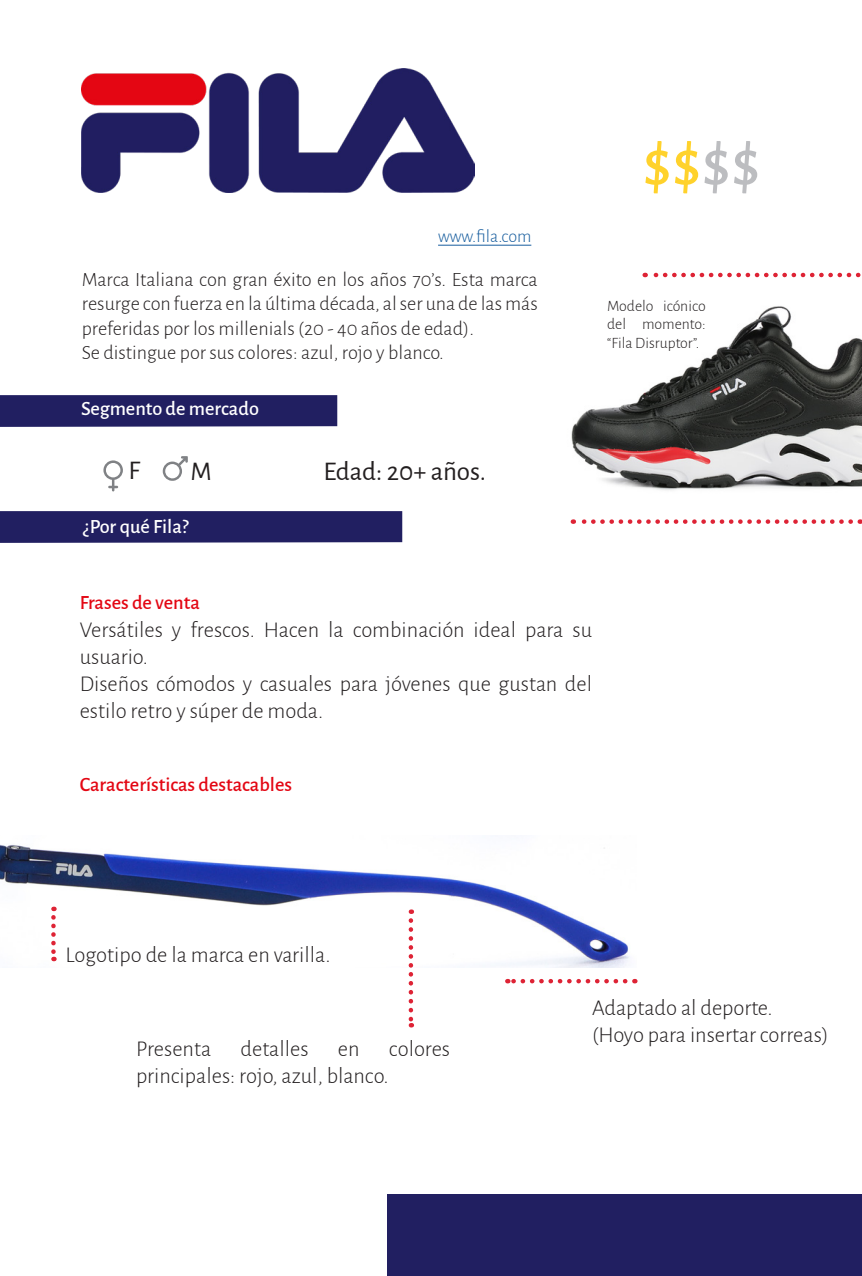
<style>
.page{position:relative;width:862px;height:1276px;background:#fff}
.page>*{position:absolute;margin:0;border:0;box-sizing:border-box;transform-origin:0 0}
.t1{font:500 67.5px "Alegreya Sans";color:#ffd22c}
.t2{font:27px "Alegreya Sans";color:#231f20}
.t3{font:300 22.5px/27px "Alegreya Sans";color:#231f20}
.t4{font:300 20.25px/24.3px "Alegreya Sans";color:#231f20;text-align:justify}
.t5{font:500 20.25px "Alegreya Sans";color:#e30613}
.t6{font:500 20.25px "Alegreya Sans";color:#fff}
.t7{font:300 18px "Alegreya Sans";color:#175d9e}
.t8{font:300 15.75px/18.9px "Alegreya Sans";color:#231f20;text-align:justify}
.s1{color:#bcbdc0}
</style>
<div class="page">
<img style="left:571px;top:272px;width:290px;height:218px">
<img style="left:0;top:844px;width:629px;height:123px">
<img style="left:81px;top:69px;width:393px;height:123px">
<svg style="left:103px;top:460px;width:20px;height:31px"></svg>
<svg style="left:51px;top:917px;width:5px;height:44px"></svg>
<svg style="left:408px;top:920px;width:5px;height:107px"></svg>
<svg style="left:507px;top:979px;width:118px;height:4px"></svg>
<svg style="left:572px;top:519px;width:278px;height:5px"></svg>
<svg style="left:644px;top:273px;width:217px;height:4px"></svg>
<svg style="left:163px;top:456px;width:25px;height:25px"></svg>
<div style="left:0;top:395px;width:337px;height:32px;background:#211f61"></div>
<div style="left:0;top:511px;width:402px;height:32px;background:#211f61"></div>
<div style="left:387px;top:1195px;width:474px;height:81px;background:#211f61"></div>
<hr style="left:438px;top:245px;width:93px;height:1px;background:#175d9e">
<p class="t7" style="left:438px;top:224px;width:95px">www.fila.com</p>
<p class="t4" style="left:82px;top:266px;width:457px">Marca Italiana con gran éxito en los años 70’s. Esta marca resurge con fuerza en la última década, al ser una de las más preferidas por los millenials (20 - 40 años de edad).</p>
<p class="t4" style="left:82px;top:339px;width:363px">Se distingue por sus colores: azul, rojo y blanco.</p>
<p class="t6" style="left:81px;top:394px;width:179px">Segmento de mercado</p>
<p class="t2" style="left:128px;top:452px;width:13px">F</p>
<p class="t2" style="left:190px;top:453px;width:23px">M</p>
<p class="t2" style="left:323px;top:453px;width:164px">Edad: 20+ años.</p>
<p class="t6" style="left:83px;top:512px;width:107px">¿Por qué Fila?</p>
<p class="t1" style="left:642px;top:115px;width:119px">$$<span class="s1">$$</span></p>
<p class="t8" style="left:607px;top:295px;width:100px">Modelo icónico del momento: “Fila Disruptor”.</p>
<p class="t5" style="left:80px;top:588px;width:122px">Frases de venta</p>
<p class="t3" style="left:80px;top:616px;width:513px">Versátiles y frescos. Hacen la combinación ideal para su usuario.</p>
<p class="t3" style="left:80px;top:670px;width:513px">Diseños cómodos y casuales para jóvenes que gustan del estilo retro y súper de moda.</p>
<p class="t5" style="left:80px;top:770px;width:214px">Características destacables</p>
<p class="t3" style="left:66px;top:940px;width:266px">Logotipo de la marca en varilla.</p>
<p class="t3" style="left:136px;top:1034px;width:77px">Presenta</p>
<p class="t3" style="left:240px;top:1034px;width:70px">detalles</p>
<p class="t3" style="left:338px;top:1034px;width:23px">en</p>
<p class="t3" style="left:389px;top:1034px;width:63px">colores</p>
<p class="t3" style="left:136px;top:1061px;width:254px">principales: rojo, azul, blanco.</p>
<p class="t3" style="left:591px;top:993px;width:182px">Adaptado al deporte.</p>
<p class="t3" style="left:591px;top:1020px;width:238px">(Hoyo para insertar correas)</p>
</div>
